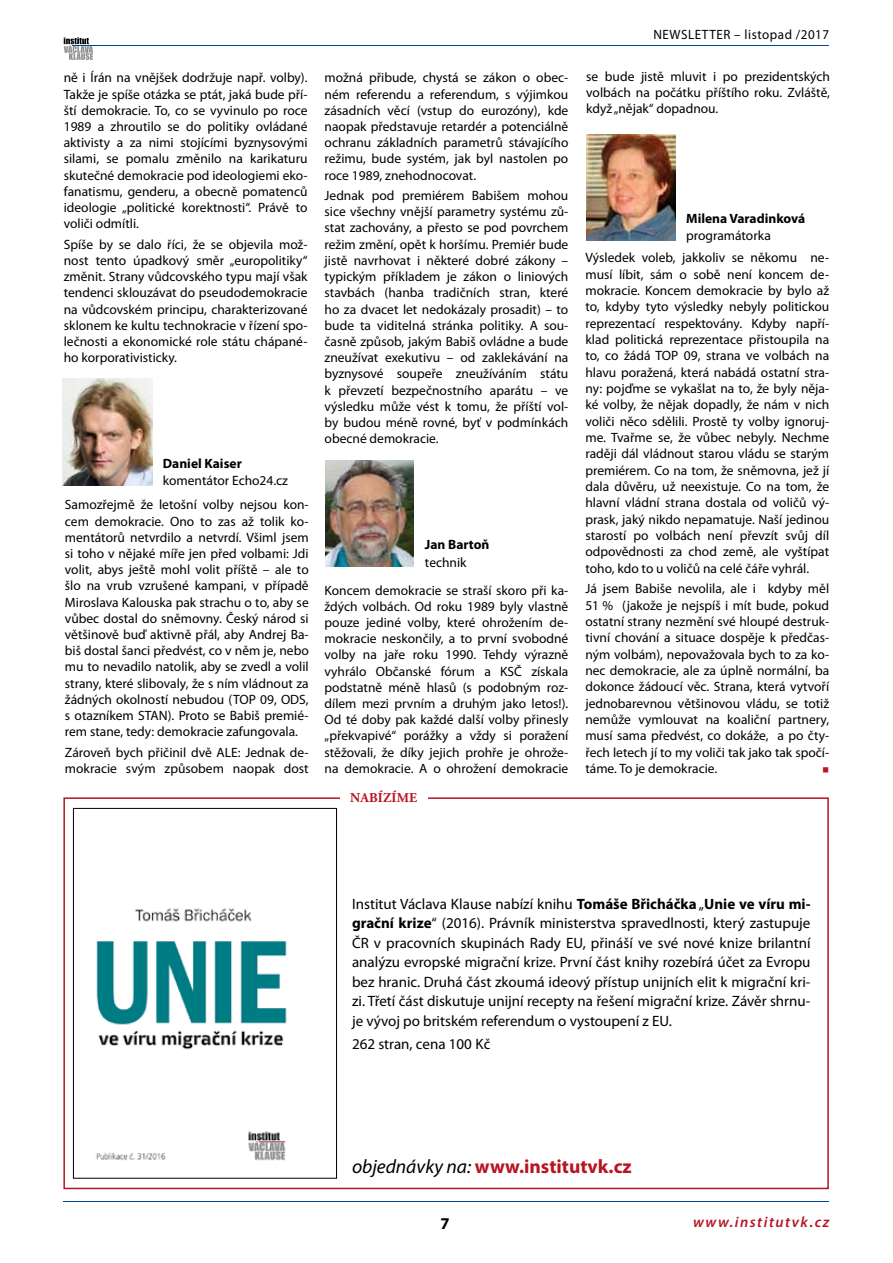
<style>
.page{position:relative;width:893px;height:1263px;background:#fff}
.page>*{position:absolute;margin:0;border:0;box-sizing:border-box;transform-origin:0 0}
.t1{font:700 19.5px "Myriad Pro";color:#b61521}
.t2{font:700 16.5px "Myriad Pro";color:#000}
.t3{font:15px/19.5px "Myriad Pro";color:#000;text-align:justify}
.t4{font:italic 600 15px "Myriad Pro";letter-spacing:.1em;color:#b61521}
.t5{font:13.5px/16.2px "Myriad Pro";color:#000;text-align:justify}
.t6{font:700 13.5px "Myriad Pro";color:#000}
.t7{font:13.5px "Myriad Pro";letter-spacing:.04em;color:#000}
.t8{font:700 13.5px "Adobe Garamond Pro";letter-spacing:.015em;color:#b61521}
.t9{font:7.5px "Zapf Dingbats";color:#b61521}
.s1{font-weight:700}
.s2{font-weight:400;font-style:italic;color:#000}
</style>
<div class="page">
<hr style="left:64px;top:1201px;width:765px;height:1px;background:#004799">
<svg style="left:64px;top:37px;width:29px;height:23px"></svg>
<hr style="left:72px;top:45px;width:242px;height:1px;background:#004799">
<hr style="left:149px;top:45px;width:679px;height:1px;background:#004799">
<div style="left:63px;top:797px;width:766px;height:392px;border:2px solid #b61521"></div>
<div style="left:340px;top:788px;width:87px;height:18px;background:#fff"></div>
<img style="left:96px;top:908px;width:191px;height:253px">
<div style="left:73px;top:808px;width:264px;height:371px;border:1px solid #000"></div>
<img style="left:325px;top:460px;width:88px;height:107px">
<img style="left:63px;top:379px;width:89px;height:106px">
<img style="left:586px;top:134px;width:89px;height:106px">
<p class="t5" style="left:64px;top:70px;width:245px">ně i Írán na vnějšek dodržuje např. volby).<br>Takže je spíše otázka se ptát, jaká bude pří&shy;ští demokracie. To, co se vyvinulo po roce 1989 a zhroutilo se do politiky ovládané aktivisty a za nimi stojícími byznysovými silami, se pomalu změnilo na karikaturu skutečné demokracie pod ideologiemi eko&shy;fanatismu, genderu, a obecně pomatenců ideologie „politické korektnosti“. Právě to voliči odmítli.</p>
<p class="t5" style="left:64px;top:236px;width:245px">Spíše by se dalo říci, že se objevila mož&shy;nost tento úpadkový směr „europolitiky“ změnit. Strany vůdcovského typu mají však tendenci sklouzávat do pseudodemokracie na vůdcovském principu, charakterizované sklonem ke kultu technokracie v řízení spo&shy;lečnosti a ekonomické role státu chápané&shy;ho korporativisticky.</p>
<p class="t6" style="left:163px;top:456px;width:80px">Daniel Kaiser</p>
<p class="t5" style="left:163px;top:473px;width:127px">komentátor Echo24.cz</p>
<p class="t5" style="left:65px;top:497px;width:245px">Samozřejmě že letošní volby nejsou kon&shy;cem demokracie. Ono to zas až tolik ko&shy;mentátorů netvrdilo a netvrdí. Všiml jsem si toho v nějaké míře jen před volbami: Jdi volit, abys ještě mohl volit příště – ale to šlo na vrub vzrušené kampani, v případě Miroslava Kalouska pak strachu o to, aby se vůbec dostal do sněmovny. Český národ si většinově buď aktivně přál, aby Andrej Ba&shy;biš dostal šanci předvést, co v něm je, nebo mu to nevadilo natolik, aby se zvedl a volil strany, které slibovaly, že s ním vládnout za žádných okolností nebudou (TOP 09, ODS, s otazníkem STAN). Proto se Babiš premié&shy;rem stane, tedy: demokracie zafungovala.</p>
<p class="t5" style="left:65px;top:744px;width:245px">Zároveň bych přičinil dvě ALE: Jednak de&shy;mokracie svým způsobem naopak dost</p>
<p class="t5" style="left:325px;top:70px;width:245px">možná přibude, chystá se zákon o obec&shy;ném referendu a referendum, s výjimkou zásadních věcí (vstup do eurozóny), kde naopak představuje retardér a potenciálně ochranu základních parametrů stávajícího režimu, bude systém, jak byl nastolen po roce 1989, znehodnocovat.</p>
<p class="t5" style="left:325px;top:188px;width:245px">Jednak pod premiérem Babišem mohou sice všechny vnější parametry systému zů&shy;stat zachovány, a přesto se pod povrchem režim změní, opět k horšímu. Premiér bude jistě navrhovat i některé dobré zákony – typickým příkladem je zákon o liniových stavbách (hanba tradičních stran, které ho za dvacet let nedokázaly prosadit) – to bude ta viditelná stránka politiky. A sou&shy;časně způsob, jakým Babiš ovládne a bude zneužívat exekutivu – od zaklekávání na byznysové soupeře zneužíváním státu k převzetí bezpečnostního aparátu – ve výsledku může vést k tomu, že příští vol&shy;by budou méně rovné, byť v podmínkách obecné demokracie.</p>
<p class="t6" style="left:425px;top:537px;width:66px">Jan Bartoň</p>
<p class="t5" style="left:425px;top:554px;width:43px">technik</p>
<p class="t5" style="left:325px;top:582px;width:245px">Koncem demokracie se straší skoro při ka&shy;ždých volbách. Od roku 1989 byly vlastně pouze jediné volby, které ohrožením de&shy;mokracie neskončily, a to první svobodné volby na jaře roku 1990. Tehdy výrazně vyhrálo Občanské fórum a KSČ získala podstatně méně hlasů (s podobným roz&shy;dílem mezi prvním a druhým jako letos!).<br>Od té doby pak každé další volby přinesly „překvapivé“ porážky a vždy si poražení stěžovali, že díky jejich prohře je ohrože&shy;na demokracie. A o ohrožení demokracie</p>
<p class="t8" style="left:350px;top:789px;width:68px">NABÍZÍME</p>
<p class="t7" style="left:653px;top:27px;width:177px">NEWSLETTER – listopad /2017</p>
<p class="t5" style="left:586px;top:69px;width:245px">se bude jistě mluvit i po prezidentských volbách na počátku příštího roku. Zvláště, když „nějak“ dopadnou.</p>
<p class="t6" style="left:686px;top:211px;width:121px">Milena Varadinková</p>
<p class="t5" style="left:686px;top:228px;width:86px">programátorka</p>
<p class="t5" style="left:585px;top:250px;width:245px">Výsledek voleb, jakkoliv se někomu ne&shy;musí líbit, sám o sobě není koncem de&shy;mokracie. Koncem demokracie by bylo až to, kdyby tyto výsledky nebyly politickou reprezentací respektovány. Kdyby napří&shy;klad politická reprezentace přistoupila na to, co žádá TOP 09, strana ve volbách na hlavu poražená, která nabádá ostatní stra&shy;ny: pojďme se vykašlat na to, že byly něja&shy;ké volby, že nějak dopadly, že nám v nich voliči něco sdělili. Prostě ty volby ignoruj&shy;me. Tvařme se, že vůbec nebyly. Nechme raději dál vládnout starou vládu se starým premiérem. Co na tom, že sněmovna, jež jí dala důvěru, už neexistuje. Co na tom, že hlavní vládní strana dostala od voličů vý&shy;prask, jaký nikdo nepamatuje. Naší jedinou starostí po volbách není převzít svůj díl odpovědnosti za chod země, ale vyštípat toho, kdo to u voličů na celé čáře vyhrál.</p>
<p class="t5" style="left:585px;top:581px;width:245px">Já jsem Babiše nevolila, ale i kdyby měl 51 % (jakože je nejspíš i mít bude, pokud ostatní strany nezmění své hloupé destruk&shy;tivní chování a situace dospěje k předčas&shy;ným volbám), nepovažovala bych to za ko&shy;nec demokracie, ale za úplně normální, ba dokonce žádoucí věc. Strana, která vytvoří jednobarevnou většinovou vládu, se totiž nemůže vymlouvat na koaliční partnery, musí sama předvést, co dokáže, a po čty&shy;řech letech jí to my voliči tak jako tak spočí&shy;táme. To je demokracie.</p>
<p class="t9" style="left:829px;top:767px;width:7px;rotate:90deg">■</p>
<p class="t3" style="left:352px;top:894px;width:460px">Institut Václava Klause nabízí knihu <span class="s1">Tomáše Břicháčka</span> „<span class="s1">Unie ve víru mi&shy;grační krize</span>“ (2016). Právník ministerstva spravedlnosti, který zastupuje ČR v pracovních skupinách Rady EU, přináší ve své nové knize brilantní analýzu evropské migrační krize. První část knihy rozebírá účet za Evropu bez hranic. Druhá část zkoumá ideový přístup unijních elit k migrační kri&shy;zi. Třetí část diskutuje unijní recepty na řešení migrační krize. Závěr shrnu&shy;je vývoj po britském referendum o vystoupení z EU.</p>
<p class="t3" style="left:352px;top:1035px;width:140px">262 stran, cena 100 Kč</p>
<h1 class="t1" style="left:352px;top:1156px;width:281px"><span class="s2">objednávky na:</span> www.institutvk.cz</h1>
<p class="t2" style="left:440px;top:1214px;width:11px">7</p>
<p class="t4" style="left:693px;top:1213px;width:138px">www.institutvk.cz</p>
</div>
